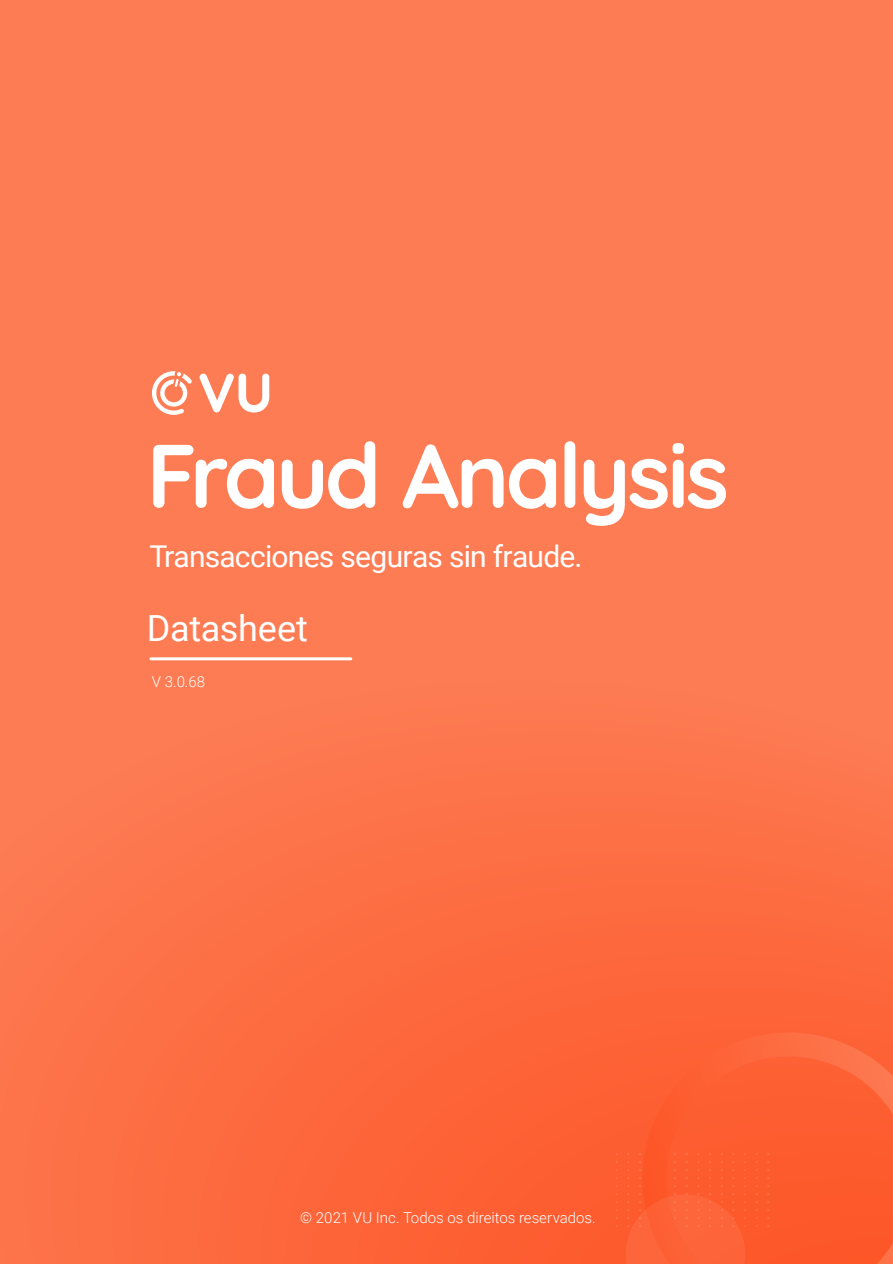
<style>
.page{position:relative;width:893px;height:1264px;background:#fff}
.page>*{position:absolute;margin:0;border:0;box-sizing:border-box;transform-origin:0 0}
.t1{font:700 90px "Quicksand";letter-spacing:-.04em;color:#fff}
.t2{font:36px "Roboto";letter-spacing:-.005em;color:#fff}
.t3{font:30px "Roboto";letter-spacing:-.025em;color:#fff}
.t4{font:300 15px "Roboto";color:#fff}
</style>
<div class="page">
<div style="left:0;top:0;width:893px;height:1263px;background:linear-gradient(to bottom,#fd835c,#fd693d)"></div>
<svg style="left:616px;top:1152px;width:2px;height:35px"></svg>
<svg style="left:627px;top:1152px;width:2px;height:35px"></svg>
<svg style="left:616px;top:1201px;width:2px;height:26px"></svg>
<svg style="left:633px;top:1032px;width:260px;height:231px;background:#fd5e31"></svg>
<svg style="left:626px;top:1193px;width:120px;height:70px;background:#fd6136"></svg>
<hr style="left:151px;top:657px;width:200px;height:3px;background:#fff">
<svg style="left:200px;top:373px;width:69px;height:39px"></svg>
<svg style="left:152px;top:371px;width:40px;height:44px"></svg>
<h1 class="t1" style="left:147px;top:406px;width:584px">Fraud Analysis</h1>
<h3 class="t3" style="left:149px;top:535px;width:435px">Transacciones seguras sin fraude.</h3>
<h2 class="t2" style="left:147px;top:603px;width:163px">Datasheet</h2>
<p class="t4" style="left:152px;top:671px;width:55px">V 3.0.68</p>
<p class="t4" style="left:300px;top:1207px;width:297px">© 2021 VU Inc. Todos os direitos reservados.</p>
</div>
